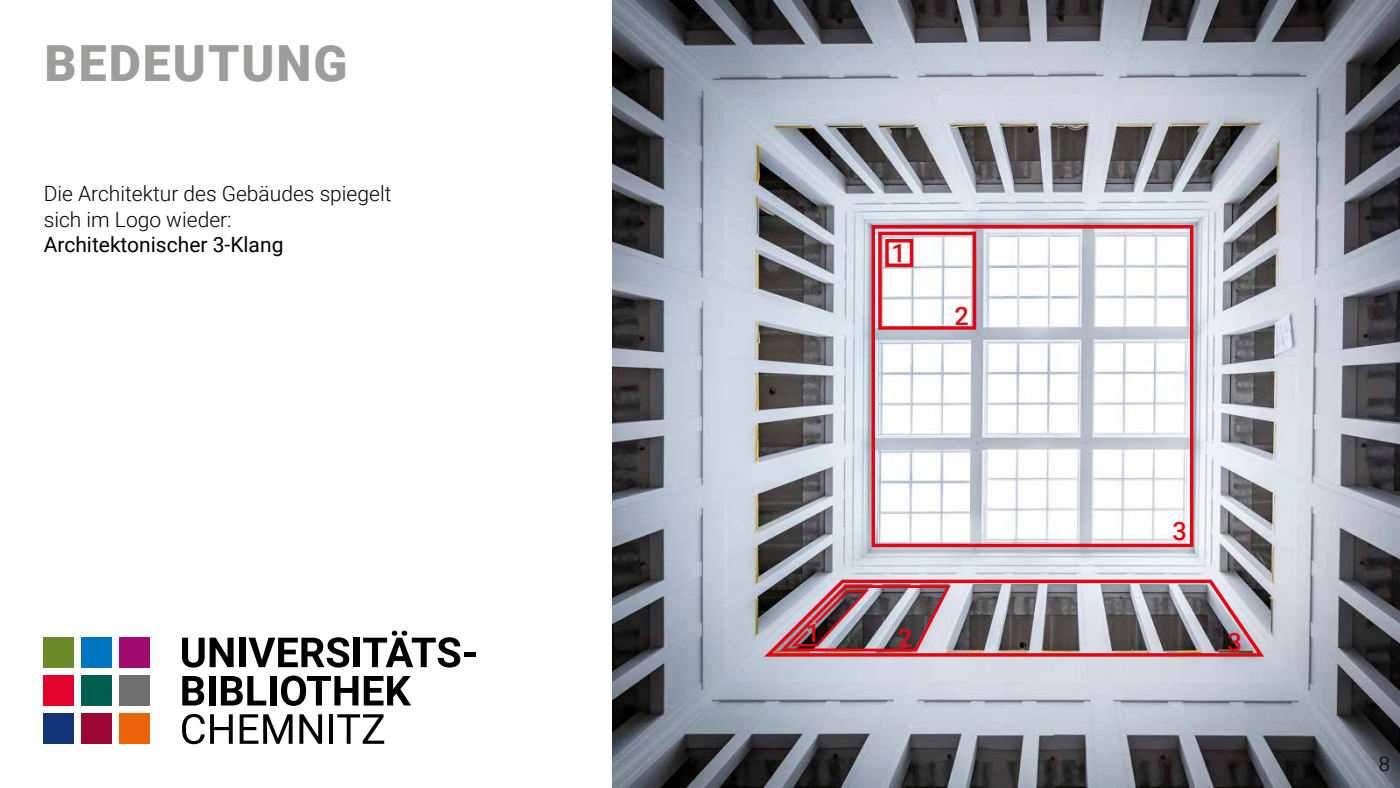
<style>
.page{position:relative;width:1400px;height:788px;background:#fff}
.page>*{position:absolute;margin:0;border:0;box-sizing:border-box;transform-origin:0 0}
.Überschrift_1{font:900 49.88px "Roboto";letter-spacing:.04em;color:#9d9d9c}
.t1{font:500 25.38px "Roboto";color:#e30613}
.Fließtext_Light{font:300 21px/25.2px "Roboto";color:#000}
.Fließtext_Light-2{font:21px "Roboto";color:#000}
.t2{font:300 20.12px "Roboto";color:#000}
</style>
<div class="page">
<img style="left:612px;top:0;width:788px;height:788px">
<div style="left:872px;top:225px;width:322px;height:322px;border:4px solid #e30613"></div>
<div style="left:878px;top:232px;width:98px;height:98px;border:4px solid #e30613"></div>
<div style="left:885px;top:239px;width:28px;height:28px;border:4px solid #e30613"></div>
<img style="left:760px;top:576px;width:507px;height:82px">
<svg style="left:182px;top:637px;width:52px;height:30px"></svg>
<div style="left:239px;top:637px;width:6px;height:30px;background:#000"></div>
<svg style="left:248px;top:637px;width:101px;height:30px"></svg>
<div style="left:354px;top:637px;width:6px;height:30px;background:#000"></div>
<svg style="left:363px;top:630px;width:97px;height:37px"></svg>
<hr style="left:464px;top:652px;width:11px;height:4px;background:#000">
<svg style="left:182px;top:676px;width:22px;height:29px"></svg>
<div style="left:209px;top:676px;width:6px;height:29px;background:#000"></div>
<svg style="left:221px;top:676px;width:45px;height:29px"></svg>
<div style="left:270px;top:676px;width:6px;height:29px;background:#000"></div>
<svg style="left:281px;top:675px;width:77px;height:30px"></svg>
<svg style="left:364px;top:676px;width:47px;height:29px"></svg>
<svg style="left:182px;top:713px;width:51px;height:31px"></svg>
<svg style="left:240px;top:714px;width:53px;height:29px"></svg>
<svg style="left:299px;top:714px;width:23px;height:29px"></svg>
<hr style="left:329px;top:714px;width:4px;height:29px;background:#000">
<svg style="left:337px;top:714px;width:47px;height:29px"></svg>
<div style="left:43px;top:637px;width:31px;height:31px;background:#6a8a27"></div>
<div style="left:81px;top:637px;width:30px;height:31px;background:#0075bf"></div>
<div style="left:119px;top:637px;width:30px;height:31px;background:#a10b70"></div>
<div style="left:43px;top:675px;width:31px;height:31px;background:#e4032c"></div>
<div style="left:81px;top:675px;width:30px;height:31px;background:#005f50"></div>
<div style="left:119px;top:675px;width:30px;height:31px;background:#706f6f"></div>
<div style="left:43px;top:713px;width:31px;height:31px;background:#123375"></div>
<div style="left:81px;top:713px;width:30px;height:31px;background:#9d0736"></div>
<div style="left:119px;top:713px;width:30px;height:31px;background:#ea6308"></div>
<p class="Überschrift_1" style="left:45px;top:28px;width:305px">BEDEUTUNG</p>
<p class="Fließtext_Light" style="left:44px;top:180px;width:349px">Die Architektur des Gebäudes spiegelt sich im Logo wieder:</p>
<p class="Fließtext_Light-2" style="left:44px;top:229px;width:241px">Architektonischer 3-Klang</p>
<p class="t1" style="left:892px;top:235px;width:16px">1</p>
<p class="t1" style="left:955px;top:298px;width:16px">2</p>
<p class="t1" style="left:806px;top:615px;width:16px">1</p>
<p class="t1" style="left:898px;top:620px;width:16px">2</p>
<p class="t1" style="left:1172px;top:513px;width:16px">3</p>
<p class="t1" style="left:1228px;top:623px;width:16px">3</p>
<p class="t2" style="left:1379px;top:749px;width:13px">8</p>
</div>
